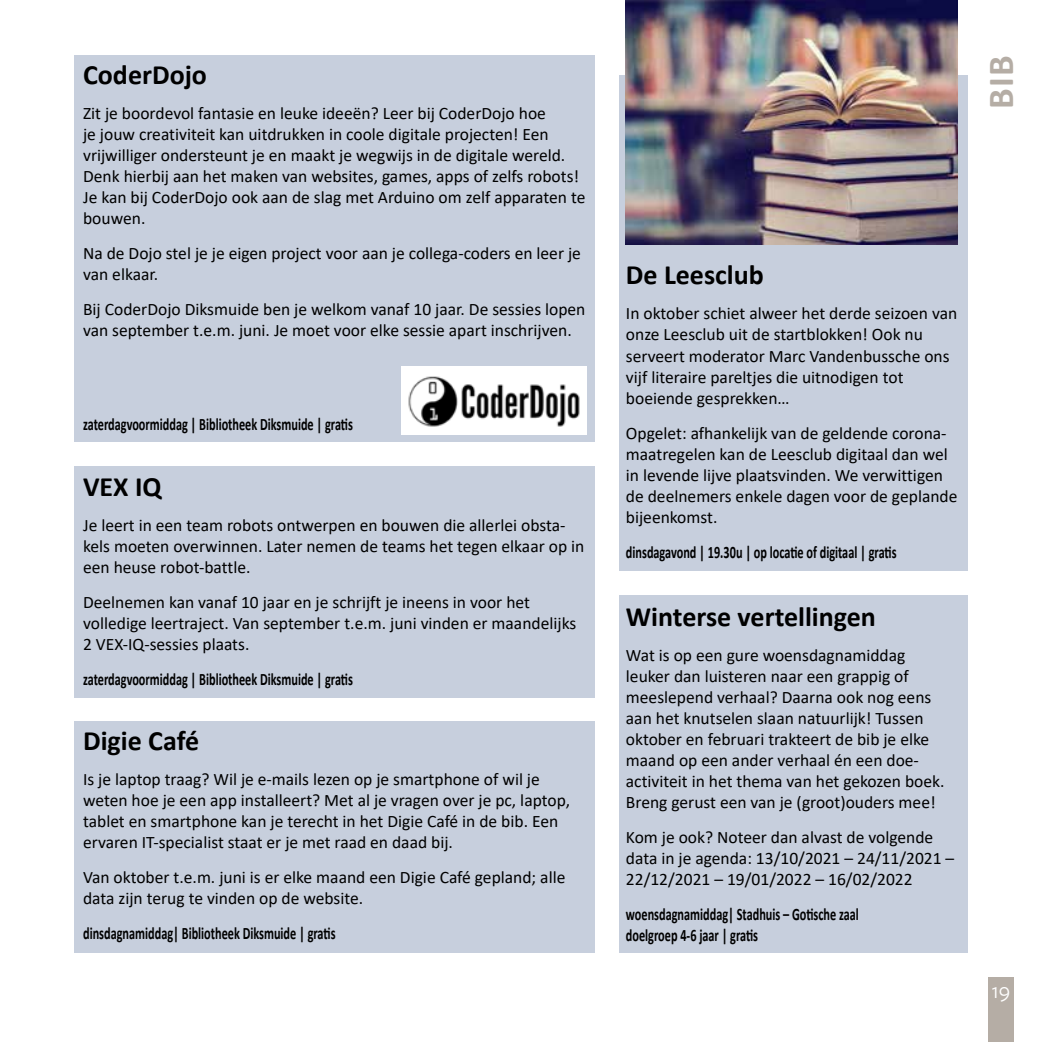
<style>
.page{position:relative;width:1042px;height:1042px;background:#fff}
.page>*{position:absolute;margin:0;border:0;box-sizing:border-box;transform-origin:0 0}
.t1{font:700 36.75px "Calibri";color:#b5ada5}
.t2{font:700 28px "Calibri";color:#000}
.t3{font:22.75px "Freight Sans Pro";color:#fff}
.t4{font:17.5px/21px "Calibri";color:#000}
.t5{font:700 17.5px/21px "Calibri";color:#000;scale:.7 1}
</style>
<div class="page">
<div style="left:988px;top:977px;width:25px;height:65px;background:#b5ada5"></div>
<div style="left:74px;top:55px;width:521px;height:386px;background:#c7cfdd"></div>
<img style="left:401px;top:367px;width:185px;height:67px">
<div style="left:74px;top:467px;width:521px;height:231px;background:#c7cfdd"></div>
<div style="left:74px;top:721px;width:521px;height:231px;background:#c7cfdd"></div>
<div style="left:619px;top:76px;width:348px;height:495px;background:#c7cfdd"></div>
<div style="left:619px;top:595px;width:348px;height:358px;background:#c7cfdd"></div>
<img style="left:626px;top:0;width:331px;height:244px">
<h2 class="t2" style="left:83px;top:55px;width:125px">CoderDojo</h2>
<p class="t4" style="left:83px;top:102px;width:504px">Zit je boordevol fantasie en leuke ideeën? Leer bij CoderDojo hoe<br>je jouw creativiteit kan uitdrukken in coole digitale projecten! Een vrijwilliger ondersteunt je en maakt je wegwijs in de digitale wereld.<br>Denk hierbij aan het maken van websites, games, apps of zelfs robots!<br>Je kan bij CoderDojo ook aan de slag met Arduino om zelf apparaten te bouwen.</p>
<p class="t4" style="left:83px;top:242px;width:499px">Na de Dojo stel je je eigen project voor aan je collega-coders en leer je van elkaar.</p>
<p class="t4" style="left:83px;top:298px;width:504px">Bij CoderDojo Diksmuide ben je welkom vanaf 10 jaar. De sessies lopen van september t.e.m. juni. Je moet voor elke sessie apart inschrijven.</p>
<p class="t5" style="left:83px;top:414px;width:387px">zaterdagvoormiddag | Bibliotheek Diksmuide | gratis</p>
<h2 class="t2" style="left:83px;top:467px;width:80px">VEX IQ</h2>
<p class="t4" style="left:83px;top:514px;width:503px">Je leert in een team robots ontwerpen en bouwen die allerlei obsta&shy;kels moeten overwinnen. Later nemen de teams het tegen elkaar op in een heuse robot-battle.</p>
<p class="t4" style="left:83px;top:591px;width:495px">Deelnemen kan vanaf 10 jaar en je schrijft je ineens in voor het volledige leertraject. Van september t.e.m. juni vinden er maandelijks<br>2 VEX-IQ-sessies plaats.</p>
<p class="t5" style="left:83px;top:668px;width:387px">zaterdagvoormiddag | Bibliotheek Diksmuide | gratis</p>
<h2 class="t2" style="left:83px;top:721px;width:118px">Digie Café</h2>
<p class="t4" style="left:83px;top:768px;width:489px">Is je laptop traag? Wil je e-mails lezen op je smartphone of wil je weten hoe je een app installeert? Met al je vragen over je pc, laptop, tablet en smartphone kan je terecht in het Digie Café in de bib. Een ervaren IT-specialist staat er je met raad en daad bij.</p>
<p class="t4" style="left:83px;top:866px;width:484px">Van oktober t.e.m. juni is er elke maand een Digie Café gepland; alle data zijn terug te vinden op de website.</p>
<p class="t5" style="left:83px;top:923px;width:362px">dinsdagnamiddag| Bibliotheek Diksmuide | gratis</p>
<h1 class="t1" style="left:975px;top:109px;width:55px;rotate:-90deg">BIB</h1>
<h2 class="t2" style="left:626px;top:255px;width:139px">De Leesclub</h2>
<p class="t4" style="left:626px;top:303px;width:333px">In oktober schiet alweer het derde seizoen van onze Leesclub uit de startblokken! Ook nu serveert moderator Marc Vandenbussche ons vijf literaire pareltjes die uitnodigen tot boeiende gesprekken…</p>
<p class="t4" style="left:626px;top:422px;width:333px">Opgelet: afhankelijk van de geldende corona&shy;maatregelen kan de Leesclub digitaal dan wel in levende lijve plaatsvinden. We verwittigen de deelnemers enkele dagen voor de geplande bijeenkomst.</p>
<p class="t5" style="left:626px;top:541px;width:388px">dinsdagavond | 19.30u | op locatie of digitaal | gratis</p>
<h2 class="t2" style="left:626px;top:597px;width:251px">Winterse vertellingen</h2>
<p class="t4" style="left:626px;top:644px;width:320px">Wat is op een gure woensdagnamiddag leuker dan luisteren naar een grappig of meeslepend verhaal? Daarna ook nog eens aan het knutselen slaan natuurlijk! Tussen oktober en februari trakteert de bib je elke maand op een ander verhaal én een doe&shy;activiteit in het thema van het gekozen boek.<br>Breng gerust een van je (groot)ouders mee!</p>
<p class="t4" style="left:626px;top:826px;width:330px">Kom je ook? Noteer dan alvast de volgende data in je agenda: 13/10/2021 – 24/11/2021 –<br>22/12/2021 – 19/01/2022 – 16/02/2022</p>
<p class="t5" style="left:626px;top:903px;width:334px">woensdagnamiddag| Stadhuis – Gotische zaal doelgroep 4-6 jaar | gratis</p>
<h3 class="t3" style="left:991px;top:975px;width:20px">19</h3>
</div>
